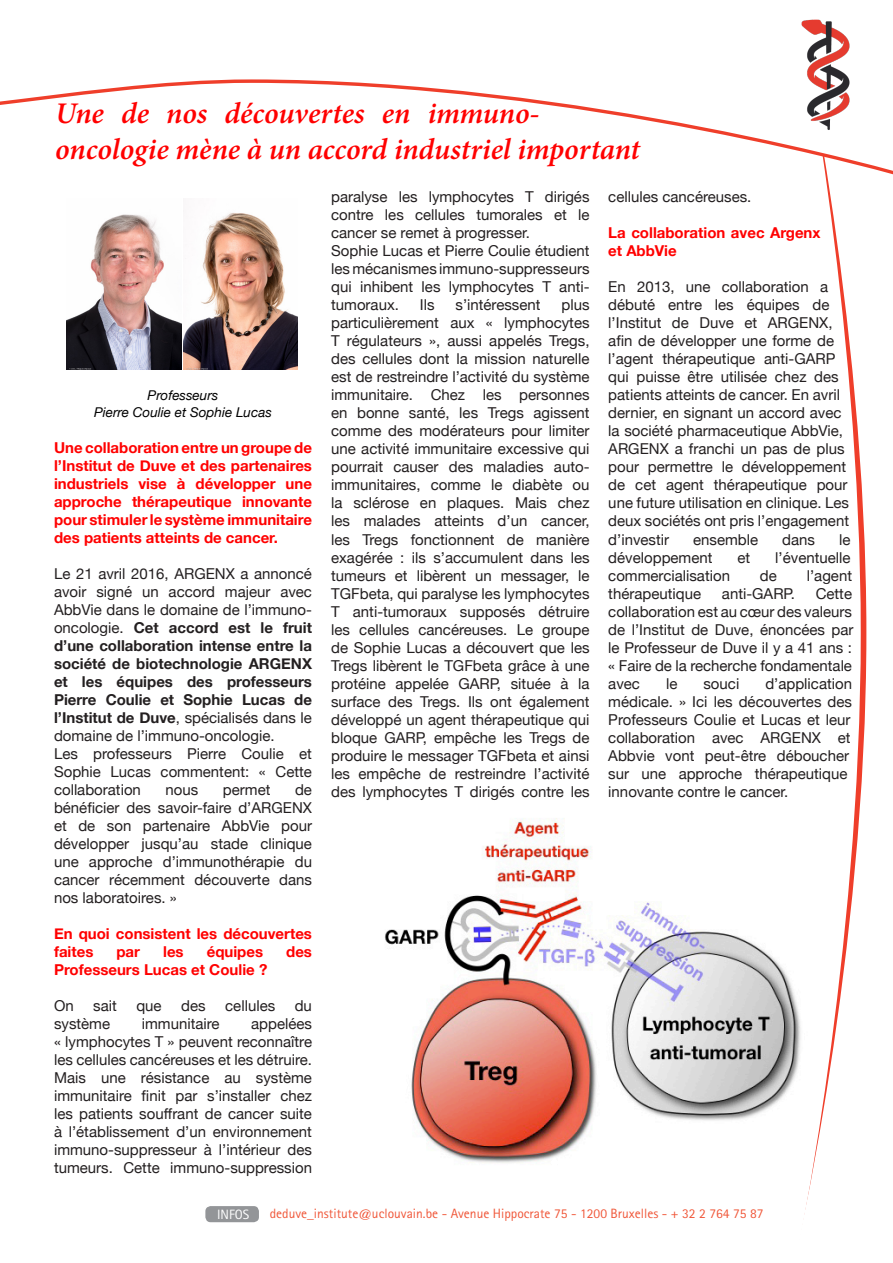
<style>
.page{position:relative;width:893px;height:1263px;background:#fff}
.page>*{position:absolute;margin:0;border:0;box-sizing:border-box;transform-origin:0 0}
.t1{font:italic 600 30px/36px "Minion Pro";letter-spacing:-.005em;color:#f00}
.t2{font:15px/18px "Helvetica Neue";color:#231f20;text-align:justify}
.t3{font:700 15px/18px "Helvetica Neue";color:#f00}
.t4{font:700 15px/18px "Helvetica Neue";color:#231f20;text-align:justify}
.t5{font:13.5px "Rotis Sans Serif";color:#f05638}
.t6{font:italic 13.5px "Helvetica Neue";color:#000}
.t7{font:13.5px "Rotis Sans Serif";color:#fff}
.s1{font-weight:400}
</style>
<div class="page">
<svg style="left:804px;top:178px;width:63px;height:1037px"></svg>
<svg style="left:0;top:79px;width:893px;height:95px"></svg>
<div style="left:205px;top:1205px;width:55px;height:18px;background:#939598;border-radius:6px"></div>
<div style="left:204px;top:1204px;width:56px;height:20px;border:2px solid #fff;border-radius:6px"></div>
<img style="left:794px;top:19px;width:67px;height:118px">
<img style="left:67px;top:214px;width:115px;height:156px">
<img style="left:184px;top:213px;width:114px;height:157px">
<img style="left:385px;top:805px;width:425px;height:373px">
<p class="t1" style="left:55px;top:95px;width:586px">Une de nos découvertes en immuno&shy;oncologie mène à un accord industriel important</p>
<p class="t6" style="left:148px;top:386px;width:72px">Professeurs</p>
<p class="t6" style="left:94px;top:402px;width:179px">Pierre Coulie et Sophie Lucas</p>
<p class="t3" style="left:54px;top:439px;width:260px;text-align:justify">Une collaboration entre un groupe de l’Institut de Duve et des partenaires industriels vise à développer une approche thérapeutique innovante pour stimuler le système immunitaire des patients atteints de cancer.</p>
<p class="t4" style="left:54px;top:565px;width:260px"><span class="s1">Le 21 avril 2016, ARGENX a annoncé avoir signé un accord majeur avec AbbVie dans le domaine de l’immuno&shy;oncologie.</span> Cet accord est le fruit d’une collaboration intense entre la société de biotechnologie ARGENX et les équipes des professeurs Pierre Coulie et Sophie Lucas de l’Institut de Duve<span class="s1">, spécialisés dans le domaine de l’immuno-oncologie.</span></p>
<p class="t2" style="left:54px;top:745px;width:259px">Les professeurs Pierre Coulie et Sophie Lucas commentent: « Cette collaboration</p>
<p class="t2" style="left:54px;top:781px;width:260px;text-indent:241px">de bénéficier des savoir-faire d’ARGENX et de son partenaire AbbVie pour développer jusqu’au stade clinique une approche d’immunothérapie du cancer récemment découverte dans nos laboratoires. »</p>
<p class="t3" style="left:54px;top:925px;width:260px">En quoi consistent les découvertes faites</p>
<p class="t2" style="left:166px;top:781px;width:34px">nous</p>
<p class="t2" style="left:223px;top:781px;width:49px">permet</p>
<p class="t3" style="left:116px;top:943px;width:25px">par</p>
<p class="t3" style="left:163px;top:943px;width:22px">les</p>
<p class="t3" style="left:207px;top:943px;width:58px">équipes</p>
<p class="t3" style="left:286px;top:943px;width:27px">des</p>
<p class="t3" style="left:54px;top:961px;width:215px">Professeurs Lucas et Coulie ?</p>
<p class="t2" style="left:54px;top:997px;width:21px">On</p>
<p class="t2" style="left:93px;top:997px;width:25px">sait</p>
<p class="t2" style="left:136px;top:997px;width:27px">que</p>
<p class="t2" style="left:181px;top:997px;width:26px">des</p>
<p class="t2" style="left:225px;top:997px;width:51px">cellules</p>
<p class="t2" style="left:295px;top:997px;width:19px">du</p>
<p class="t2" style="left:54px;top:1015px;width:58px">système</p>
<p class="t2" style="left:142px;top:1015px;width:79px">immunitaire</p>
<p class="t2" style="left:54px;top:1015px;width:260px;text-indent:197px">appelées « lymphocytes T » peuvent reconnaître les cellules cancéreuses et les détruire.<br>Mais une résistance au système immunitaire finit par s’installer chez les patients souffrant de cancer suite à l’établissement d’un environnement immuno-suppresseur à l’intérieur des tumeurs. Cette immuno-suppression</p>
<p class="t2" style="left:331px;top:189px;width:260px">paralyse les lymphocytes T dirigés contre les cellules tumorales et le cancer se remet à progresser.</p>
<p class="t2" style="left:331px;top:243px;width:260px">Sophie Lucas et Pierre Coulie étudient les mécanismes immuno-suppresseurs qui inhibent les lymphocytes T anti&shy;tumoraux.</p>
<p class="t2" style="left:420px;top:297px;width:16px">Ils</p>
<p class="t2" style="left:455px;top:297px;width:87px">s’intéressent</p>
<p class="t2" style="left:331px;top:297px;width:260px;text-indent:230px">plus particulièrement aux « lymphocytes T régulateurs », aussi appelés Tregs, des cellules dont la mission naturelle est de restreindre l’activité du système immunitaire. Chez les personnes en bonne santé, les Tregs agissent comme des modérateurs pour limiter une activité immunitaire excessive qui pourrait causer des maladies auto&shy;immunitaires, comme le diabète ou la sclérose en plaques. Mais chez les malades atteints d’un cancer, les Tregs fonctionnent de manière exagérée : ils s’accumulent dans les tumeurs et libèrent un messager, le TGFbeta, qui paralyse les lymphocytes T anti-tumoraux supposés détruire les cellules cancéreuses. Le groupe de Sophie Lucas a découvert que les Tregs libèrent le TGFbeta grâce à une protéine appelée GARP, située à la surface des Tregs. Ils ont également développé un agent thérapeutique qui bloque GARP, empêche les Tregs de produire le messager TGFbeta et ainsi les empêche de restreindre l’activité des lymphocytes T dirigés contre les</p>
<p class="t2" style="left:608px;top:189px;width:145px">cellules cancéreuses.</p>
<p class="t3" style="left:608px;top:224px;width:214px">La collaboration avec Argenx et AbbVie</p>
<p class="t2" style="left:608px;top:279px;width:242px;text-align:left">En 2013, une collaboration a débuté entre les équipes de l’Institut de Duve et ARGENX, afin de développer une forme de l’agent thérapeutique anti-GARP qui puisse être utilisée chez des patients atteints de cancer. En avril dernier, en signant un accord avec la société pharmaceutique AbbVie,<br>ARGENX a franchi un pas de plus pour permettre le développement de cet agent thérapeutique pour une future utilisation en clinique. Les deux sociétés ont pris l’engagement d’investir</p>
<p class="t2" style="left:693px;top:531px;width:67px">ensemble</p>
<p class="t2" style="left:782px;top:531px;width:34px">dans</p>
<p class="t2" style="left:839px;top:531px;width:13px">le</p>
<p class="t2" style="left:608px;top:549px;width:106px">développement</p>
<p class="t2" style="left:737px;top:549px;width:14px">et</p>
<p class="t2" style="left:775px;top:549px;width:77px">l’éventuelle</p>
<p class="t2" style="left:608px;top:567px;width:123px">commercialisation</p>
<p class="t2" style="left:760px;top:567px;width:18px">de</p>
<p class="t2" style="left:807px;top:567px;width:47px">l’agent</p>
<p class="t2" style="left:608px;top:585px;width:94px">thérapeutique</p>
<p class="t2" style="left:722px;top:585px;width:74px">anti-GARP.</p>
<p class="t2" style="left:608px;top:585px;width:247px;text-indent:207px">Cette collaboration est au cœur des valeurs de l’Institut de Duve, énoncées par le Professeur de Duve il y a 41 ans : « Faire de la recherche fondamentale avec</p>
<p class="t2" style="left:608px;top:675px;width:245px;text-align:left;text-indent:157px">d’application médicale. » Ici les découvertes des<br>Professeurs Coulie et Lucas et leur collaboration avec ARGENX et<br>Abbvie vont peut-être déboucher sur une approche thérapeutique innovante contre le cancer.</p>
<p class="t2" style="left:666px;top:675px;width:13px">le</p>
<p class="t2" style="left:703px;top:675px;width:37px">souci</p>
<p class="t7" style="left:217px;top:1207px;width:34px">INFOS</p>
<p class="t5" style="left:270px;top:1205px;width:495px">deduve_institute@uclouvain.be - Avenue Hippocrate 75 - 1200 Bruxelles - + 32 2 764 75 87</p>
</div>
